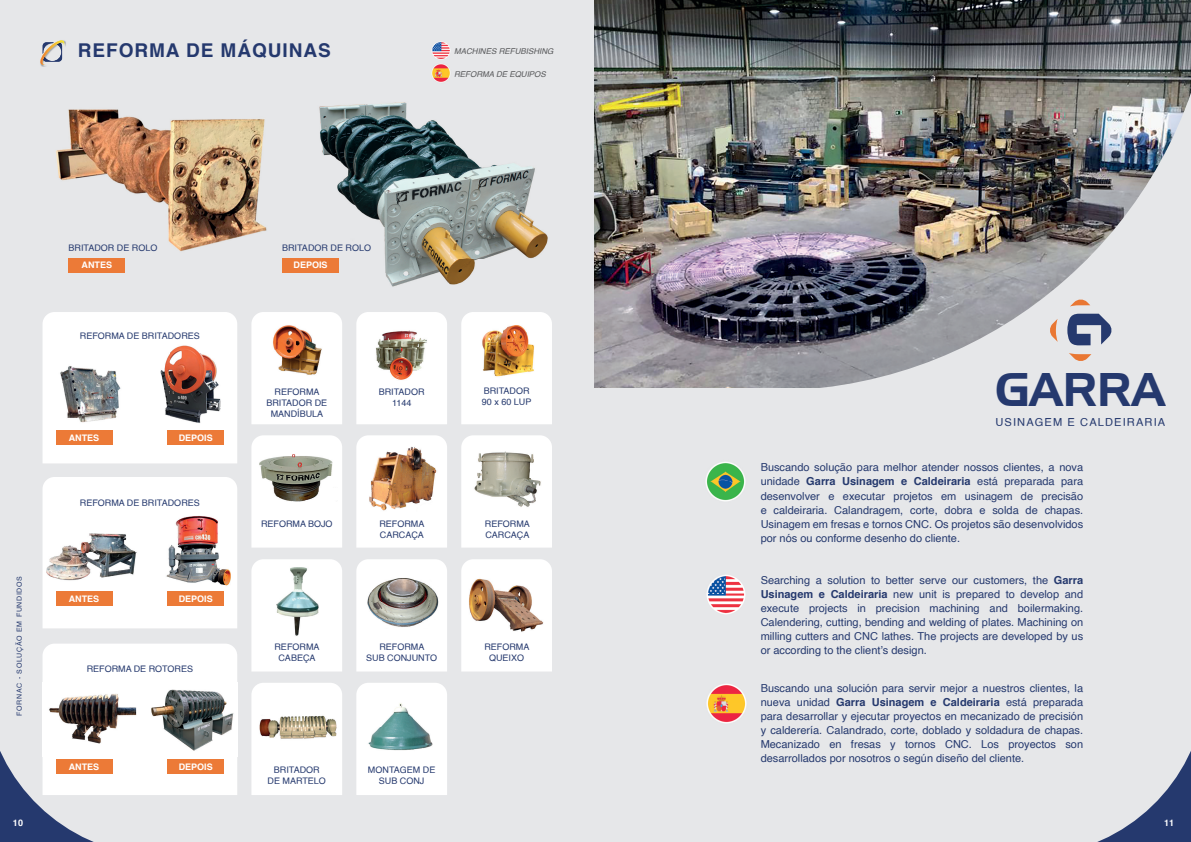
<style>
.page{position:relative;width:1191px;height:842px;background:#e6e7e9}
.page>*{position:absolute;margin:0;border:0;box-sizing:border-box;transform-origin:0 0}
.t1{font:45.9px "Handel Gothic";color:#25396e}
.t2{font:700 19px "Helvetica";letter-spacing:.05em;color:#25396e}
.t3{font:11.1px "Helvetica";letter-spacing:.1em;color:#25396e}
.t4{font:11px/14px "Helvetica";color:#25396e;text-align:justify}
.t5{font:9px/11px "Helvetica";color:#25396e;text-align:center}
.t6{font:700 9px "Helvetica";color:#fff}
.t7{font:italic 8px "Helvetica";color:#57585a}
.t8{font:7px "Helvetica";letter-spacing:.1em;color:#25396e}
.s1{font-weight:700}
</style>
<div class="page">
<svg style="left:1097px;top:751px;width:94px;height:91px"></svg>
<img style="left:594px;top:0;width:208px;height:388px">
<img style="left:56px;top:109px;width:211px;height:143px">
<img style="left:319px;top:102px;width:229px;height:185px">
<div style="left:68px;top:258px;width:57px;height:15px;background:#ec7a37"></div>
<div style="left:282px;top:258px;width:57px;height:15px;background:#ec7a37"></div>
<svg style="left:0;top:644px;width:237px;height:198px"></svg>
<div style="left:56px;top:759px;width:56px;height:15px;background:#ec7a37"></div>
<div style="left:167px;top:759px;width:57px;height:15px;background:#ec7a37"></div>
<img style="left:43px;top:682px;width:194px;height:75px">
<div style="left:356px;top:435px;width:91px;height:113px;background:#fff"></div>
<div style="left:461px;top:435px;width:91px;height:113px;background:#fff"></div>
<div style="left:251px;top:435px;width:91px;height:113px;background:#fff"></div>
<div style="left:356px;top:559px;width:91px;height:112px;background:#fff"></div>
<div style="left:461px;top:559px;width:91px;height:112px;background:#fff"></div>
<div style="left:251px;top:559px;width:91px;height:112px;background:#fff"></div>
<div style="left:356px;top:683px;width:91px;height:112px;background:#fff"></div>
<div style="left:251px;top:683px;width:91px;height:112px;background:#fff"></div>
<div style="left:356px;top:312px;width:91px;height:112px;background:#fff"></div>
<div style="left:461px;top:312px;width:91px;height:112px;background:#fff"></div>
<div style="left:251px;top:312px;width:91px;height:112px;background:#fff"></div>
<div style="left:43px;top:477px;width:194px;height:151px;background:#fff"></div>
<img style="left:46px;top:514px;width:186px;height:75px">
<div style="left:56px;top:591px;width:56px;height:15px;background:#ec7a37"></div>
<div style="left:167px;top:591px;width:57px;height:15px;background:#ec7a37"></div>
<div style="left:43px;top:312px;width:194px;height:151px;background:#fff"></div>
<img style="left:47px;top:344px;width:185px;height:81px">
<div style="left:56px;top:430px;width:56px;height:15px;background:#ec7a37"></div>
<div style="left:167px;top:430px;width:57px;height:15px;background:#ec7a37"></div>
<img style="left:479px;top:324px;width:57px;height:54px">
<img style="left:373px;top:327px;width:57px;height:54px">
<img style="left:268px;top:324px;width:57px;height:53px">
<img style="left:257px;top:713px;width:82px;height:28px">
<img style="left:366px;top:701px;width:72px;height:52px">
<img style="left:256px;top:450px;width:81px;height:53px">
<img style="left:274px;top:566px;width:47px;height:72px">
<img style="left:471px;top:449px;width:71px;height:59px">
<img style="left:366px;top:445px;width:73px;height:66px">
<img style="left:466px;top:575px;width:81px;height:60px">
<img style="left:366px;top:577px;width:72px;height:51px">
<img style="left:431px;top:42px;width:20px;height:40px">
<img style="left:41px;top:41px;width:25px;height:26px">
<svg style="left:40px;top:40px;width:25px;height:25px"></svg>
<img style="left:706px;top:575px;width:40px;height:39px">
<img style="left:705px;top:462px;width:41px;height:39px">
<img style="left:706px;top:684px;width:41px;height:39px">
<img style="left:802px;top:0;width:389px;height:388px">
<svg style="left:1049px;top:319px;width:8px;height:23px"></svg>
<svg style="left:1070px;top:299px;width:20px;height:7px"></svg>
<svg style="left:1067px;top:314px;width:45px;height:31px"></svg>
<svg style="left:1068px;top:353px;width:23px;height:9px"></svg>
<h2 class="t2" style="left:78px;top:35px;width:254px">REFORMA DE MÁQUINAS</h2>
<p class="t7" style="left:454px;top:45px;width:101px">MACHINES REFUBISHING</p>
<p class="t7" style="left:454px;top:68px;width:93px">REFORMA DE EQUIPOS</p>
<p class="t8" style="left:14px;top:716px;width:141px;rotate:-90deg">FORNAC - SOLUÇÃO EM FUNDIDOS</p>
<p class="t5" style="left:68px;top:243px;width:90px">BRITADOR DE ROLO</p>
<p class="t6" style="left:82px;top:258px;width:32px">ANTES</p>
<p class="t6" style="left:293px;top:258px;width:36px">DEPOIS</p>
<p class="t5" style="left:282px;top:243px;width:90px">BRITADOR DE ROLO</p>
<p class="t5" style="left:80px;top:330px;width:121px">REFORMA DE BRITADORES</p>
<p class="t6" style="left:69px;top:430px;width:32px">ANTES</p>
<p class="t6" style="left:179px;top:430px;width:36px">DEPOIS</p>
<p class="t5" style="left:80px;top:497px;width:121px">REFORMA DE BRITADORES</p>
<p class="t6" style="left:69px;top:591px;width:32px">ANTES</p>
<p class="t6" style="left:179px;top:591px;width:36px">DEPOIS</p>
<p class="t5" style="left:87px;top:663px;width:108px">REFORMA DE ROTORES</p>
<p class="t6" style="left:69px;top:759px;width:32px">ANTES</p>
<p class="t6" style="left:179px;top:759px;width:36px">DEPOIS</p>
<p class="t5" style="left:266px;top:386px;width:62px">REFORMA<br>BRITADOR DE<br>MANDÍBULA</p>
<p class="t5" style="left:261px;top:518px;width:73px">REFORMA BOJO</p>
<p class="t5" style="left:379px;top:386px;width:47px">BRITADOR<br>1144</p>
<p class="t5" style="left:482px;top:386px;width:51px;text-align:left">BRITADOR<br>90 x 60 LUP</p>
<p class="t5" style="left:379px;top:518px;width:46px;text-align:left">REFORMA<br>CARCAÇA</p>
<p class="t5" style="left:485px;top:518px;width:46px;text-align:left">REFORMA<br>CARCAÇA</p>
<p class="t5" style="left:274px;top:642px;width:47px">REFORMA<br>CABEÇA</p>
<p class="t5" style="left:366px;top:642px;width:72px">REFORMA<br>SUB CONJUNTO</p>
<p class="t5" style="left:484px;top:642px;width:46px">REFORMA<br>QUEIXO</p>
<p class="t5" style="left:267px;top:765px;width:60px">BRITADOR<br>DE MARTELO</p>
<p class="t5" style="left:368px;top:765px;width:69px">MONTAGEM DE<br>SUB CONJ</p>
<h1 class="t1" style="left:995px;top:368px;width:171px">GARRA</h1>
<p class="t3" style="left:995px;top:413px;width:171px">USINAGEM E CALDEIRARIA</p>
<p class="t4" style="left:760px;top:461px;width:324px">Buscando solução para melhor atender nossos clientes, a nova unidade <span class="s1">Garra Usinagem e Caldeiraria</span> está preparada para desenvolver e executar projetos em usinagem de precisão e caldeiraria. Calandragem, corte, dobra e solda de chapas.<br>Usinagem em fresas e tornos CNC. Os projetos são desenvolvidos por nós ou conforme desenho do cliente.</p>
<p class="t4" style="left:760px;top:574px;width:324px">Searching a solution to better serve our customers, the <span class="s1">Garra Usinagem e Caldeiraria</span> new unit is prepared to develop and execute projects in precision machining and boilermaking.<br>Calendering, cutting, bending and welding of plates. Machining on milling cutters and CNC lathes. The projects are developed by us or according to the client’s design.</p>
<p class="t4" style="left:760px;top:682px;width:324px">Buscando una solución para servir mejor a nuestros clientes, la nueva unidad <span class="s1">Garra Usinagem e Caldeiraria</span> está preparada para desarrollar y ejecutar proyectos en mecanizado de precisión y calderería. Calandrado, corte, doblado y soldadura de chapas.<br>Mecanizado en fresas y tornos CNC. Los proyectos son desarrollados por nosotros o según diseño del cliente.</p>
<p class="t6" style="left:13px;top:815px;width:12px">10</p>
<p class="t6" style="left:1164px;top:815px;width:11px">11</p>
</div>
